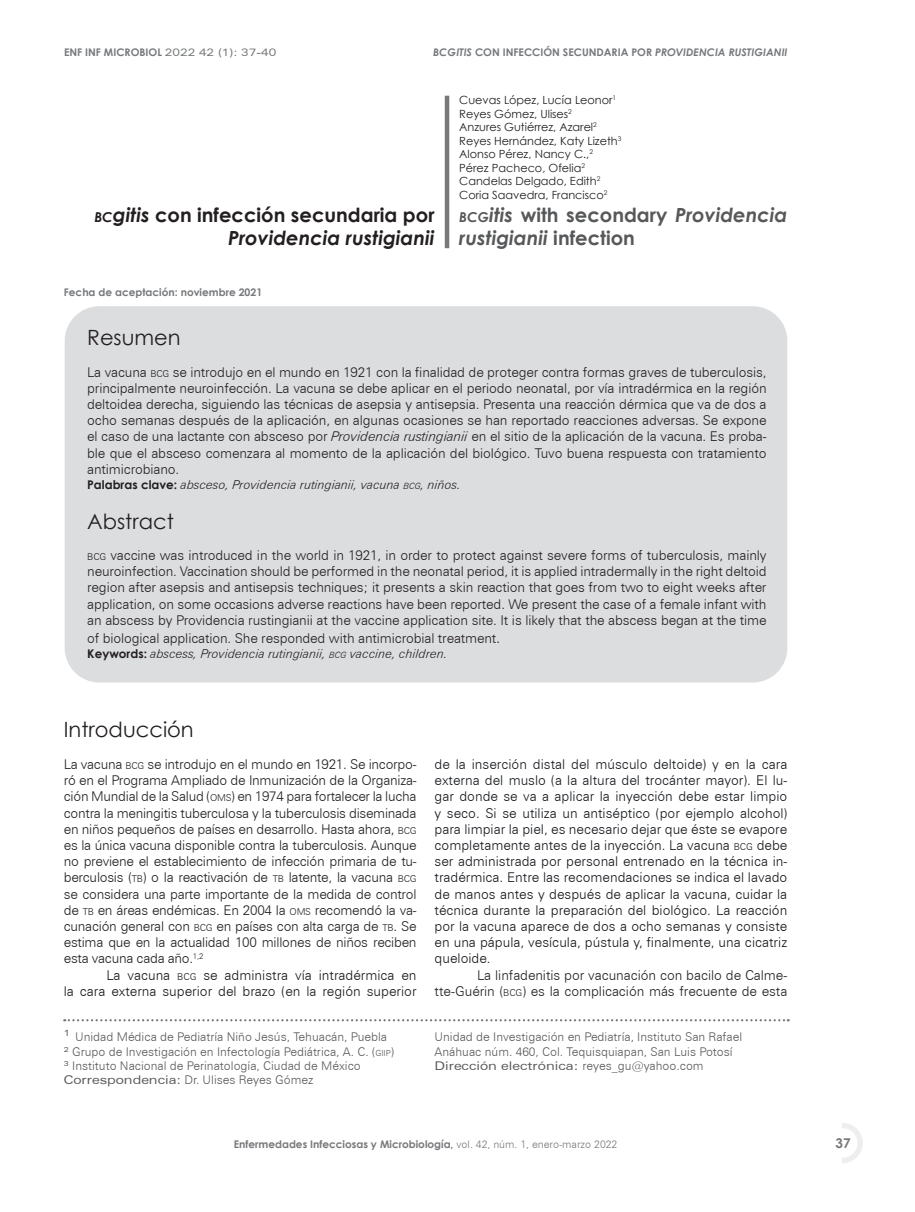
<style>
.page{position:relative;width:915px;height:1212px;background:#fff}
.page>*{position:absolute;margin:0;border:0;box-sizing:border-box;transform-origin:0 0}
.t1{font:21px "Century Gothic";color:#231f20}
.t2{font:italic 700 19.5px/23.4px "Century Gothic";color:#231f20;text-align:right}
.t3{font:italic 700 19.5px/23.4px "Century Gothic";color:#57585a}
.t4{font:300 13.5px/16.2px "Zurich BT";letter-spacing:-.01em;color:#231f20;text-align:justify}
.t5{font:300 13.5px/16.2px "Zurich BT";color:#15181c;text-align:right}
.t6{font:700 13.5px "Century Gothic";color:#76787b}
.t7{font:italic 300 12.3px "Zurich BT";color:#231f20}
.t8{font:300 12px/14.4px "Zurich BT";color:#57585a}
.t9{font:11.25px/13.5px "Century Gothic";color:#231f20}
.t10{font:700 10.5px "Century Gothic";color:#76787b}
.t11{font:italic 700 10.5px "Century Gothic";color:#76787b}
.s1{font-family:"Zurich BT";font-weight:400;font-stretch:expanded}
.s2{font-style:inherit}
.s3{font-style:normal}
.s4{font-size:13.65px}
.s5{font-size:9.45px}
.s6{font-style:italic}
.s7{font-family:"Century Gothic";font-weight:700;font-style:normal;font-size:12px}
.s8{font-size:8.55px}
.s9{font-size:15px}
.s10{font-size:8.4px}
.s11{font-weight:400;font-stretch:expanded}
.s12{font-family:"Zurich BT";font-weight:300}
</style>
<div class="page">
<svg style="left:842px;top:1123px;width:20px;height:40px"></svg>
<div style="left:831px;top:1131px;width:23px;height:24px;background:#fff;border-radius:50%"></div>
<div style="left:828px;top:1128px;width:29px;height:30px;border:6px solid #fff;border-radius:50%"></div>
<div style="left:444px;top:96px;width:5px;height:152px;background:#76787b"></div>
<svg style="left:64px;top:1019px;width:724px;height:2px"></svg>
<div style="left:65px;top:307px;width:721px;height:375px;background:#dcdddf;border-radius:34px"></div>
<div style="left:65px;top:306px;width:722px;height:376px;border:2px solid #dcdddf;border-radius:34px"></div>
<p class="t10" style="left:64px;top:44px;width:214px">ENF INF MICROBIOL <span class="s1">2022 42 (1): 37-40</span></p>
<p class="t11" style="left:433px;top:44px;width:356px"><span class="s2">BC</span>GITIS <span class="s3">CON INFECCIÓN SECUNDARIA POR</span> PROVIDENCIA RUSTIGIANII</p>
<h2 class="t2" style="left:94px;top:202px;width:341px"><span class="s4">bc</span>gitis <span class="s3">con infección secundaria por<br></span>Providencia rustigianii</h2>
<p class="t10" style="left:64px;top:285px;width:200px">Fecha de aceptación: noviembre 2021</p>
<p class="t9" style="left:459px;top:93px;width:163px">Cuevas López, Lucía Leonor<sup>1<br></sup>Reyes Gómez, Ulises<sup>2<br></sup>Anzures Gutiérrez, Azarel<sup>2<br></sup>Reyes Hernández, Katy Lizeth<sup>3<br></sup>Alonso Pérez, Nancy C.,<sup>2<br></sup>Pérez Pacheco, Ofelia<sup>2<br></sup>Candelas Delgado, Edith<sup>2<br></sup>Coria Saavedra, Francisco<sup>2</sup></p>
<h2 class="t3" style="left:459px;top:202px;width:329px"><span class="s4">bcg</span>itis <span class="s3">with secondary</span> Providencia rustigianii <span class="s3">infection</span></h2>
<h1 class="t1" style="left:87px;top:323px;width:95px">Resumen</h1>
<p class="t4" style="left:87px;top:363px;width:680px">La vacuna <span class="s5">BCG</span> se introdujo en el mundo en 1921 con la finalidad de proteger contra formas graves de tuberculosis, principalmente neuroinfección. La vacuna se debe aplicar en el periodo neonatal, por vía intradérmica en la región deltoidea derecha, siguiendo las técnicas de asepsia y antisepsia. Presenta una reacción dérmica que va de dos a ocho semanas después de la aplicación, en algunas ocasiones se han reportado reacciones adversas. Se expone el caso de una lactante con absceso por <span class="s6">Providencia rustingianii</span> en el sitio de la aplicación de la vacuna. Es proba&shy;ble que el absceso comenzara al momento de la aplicación del biológico. Tuvo buena respuesta con tratamiento antimicrobiano.</p>
<p class="t7" style="left:87px;top:477px;width:375px"><span class="s7">Palabras clave:</span> absceso, Providencia rutingianii, vacuna <span class="s8">bcg</span>, niños.</p>
<h1 class="t1" style="left:87px;top:506px;width:88px">Abstract</h1>
<p class="t4" style="left:87px;top:547px;width:680px"><span class="s5">BCG</span> vaccine was introduced in the world in 1921, in order to protect against severe forms of tuberculosis, mainly neuroinfection. Vaccination should be performed in the neonatal period, it is applied intradermally in the right deltoid region after asepsis and antisepsis techniques; it presents a skin reaction that goes from two to eight weeks after application, on some occasions adverse reactions have been reported. We present the case of a female infant with an abscess by Providencia rustingianii at the vaccine application site. It is likely that the abscess began at the time</p>
<p class="t4" style="left:87px;top:630px;width:414px">of biological application. She responded with antimicrobial treatment<span class="s9">.</span></p>
<p class="t7" style="left:87px;top:646px;width:362px"><span class="s7">Keywords:</span> abscess, Providencia rutingianii, <span class="s8">bcg</span> vaccine, children.</p>
<h1 class="t1" style="left:64px;top:714px;width:131px">Introducción</h1>
<p class="t4" style="left:64px;top:756px;width:354px">La vacuna <span class="s5">BCG</span> se introdujo en el mundo en 1921. Se incorpo&shy;ró en el Programa Ampliado de Inmunización de la Organiza&shy;ción Mundial de la Salud (<span class="s5">OMS</span>) en 1974 para fortalecer la lucha contra la meningitis tuberculosa y la tuberculosis diseminada en niños pequeños de países en desarrollo. Hasta ahora, <span class="s5">BCG </span>es la única vacuna disponible contra la tuberculosis. Aunque no previene el establecimiento de infección primaria de tu&shy;berculosis (<span class="s5">TB</span>) o la reactivación de <span class="s5">TB</span> latente, la vacuna <span class="s5">BCG </span>se considera una parte importante de la medida de control de <span class="s5">TB</span> en áreas endémicas. En 2004 la <span class="s5">OMS</span> recomendó la va&shy;cunación general con <span class="s5">BCG</span> en países con alta carga de <span class="s5">TB</span>. Se estima que en la actualidad 100 millones de niños reciben esta vacuna cada año.<sup>1,2</sup></p>
<p class="t5" style="left:64px;top:966px;width:354px">La vacuna <span class="s5">BCG</span> se administra vía intradérmica en<br>la cara externa superior del brazo (en la región superior</p>
<p class="t5" style="left:434px;top:756px;width:354px;text-align:justify">de la inserción distal del músculo deltoide) y en la cara externa del muslo (a la altura del trocánter mayor). El lu&shy;gar donde se va a aplicar la inyección debe estar limpio y seco. Si se utiliza un antiséptico (por ejemplo alcohol) para limpiar la piel, es necesario dejar que éste se evapore completamente antes de la inyección. La vacuna <span class="s5">BCG</span> debe ser administrada por personal entrenado en la técnica in&shy;tradérmica. Entre las recomendaciones se indica el lavado de manos antes y después de aplicar la vacuna, cuidar la técnica durante la preparación del biológico. La reacción por la vacuna aparece de dos a ocho semanas y consiste en una pápula, vesícula, pústula y, finalmente, una cicatriz queloide.</p>
<p class="t4" style="left:434px;top:966px;width:354px;text-align:right">La linfadenitis por vacunación con bacilo de Calme&shy;tte-Guérin (<span class="s5">BCG</span>) es la complicación más frecuente de esta</p>
<p class="t8" style="left:64px;top:1029px;width:332px"><sup>1</sup> Unidad Médica de Pediatría Niño Jesús, Tehuacán, Puebla <sup>2</sup> Grupo de Investigación en Infectología Pediátrica, A. C. (<span class="s10">GIIP</span>)<br><sup>3</sup> Instituto Nacional de Perinatología, Ciudad de México <span class="s11">Correspondencia:</span> Dr. Ulises Reyes Gómez</p>
<p class="t8" style="left:434px;top:1030px;width:309px">Unidad de Investigación en Pediatría, Instituto San Rafael<br>Anáhuac núm. 460, Col. Tequisquiapan, San Luis Potosí<br><span class="s11">Dirección electrónica:</span> reyes_gu@yahoo.com</p>
<p class="t10" style="left:234px;top:1136px;width:385px">Enfermedades Infecciosas y Microbiología, <span class="s12">vol. 42, núm. 1, enero-marzo 2022</span></p>
<p class="t6" style="left:835px;top:1133px;width:17px">37</p>
</div>
